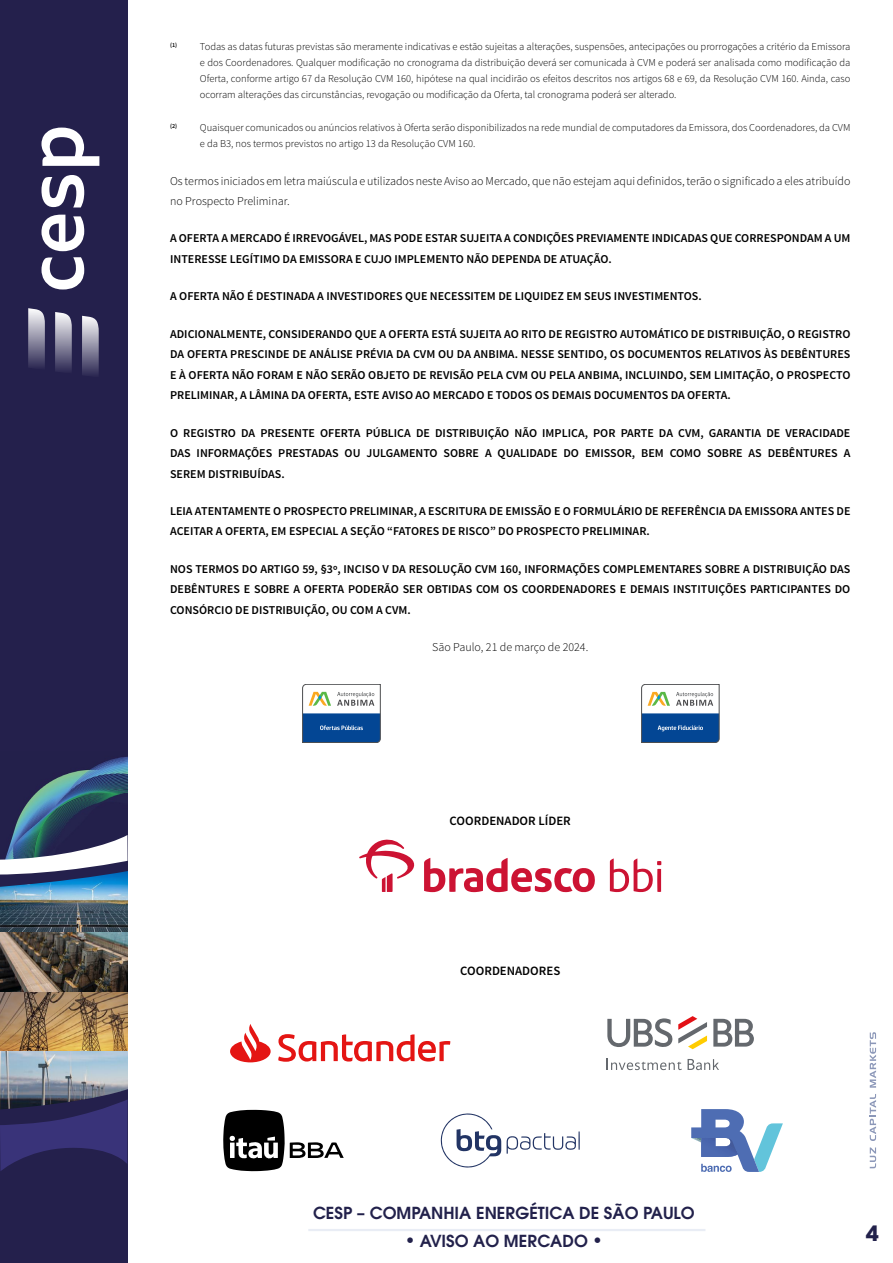
<style>
.page{position:relative;width:893px;height:1263px;background:#fff}
.page>*{position:absolute;margin:0;border:0;box-sizing:border-box;transform-origin:0 0}
.t1{font:700 21px "ITC Avant Garde Pro";color:#22214b}
.t2{font:600 16.5px "ITC Avant Garde Pro";color:#22214b}
.t3{font:600 12.75px "Source Sans Pro";color:#000}
.t4{font:600 12px/20.4px "Source Sans Pro";color:#000;text-align:justify}
.t5{font:300 12px/20.4px "Source Sans Pro";color:#000}
.t6{font:300 10.5px/15.9px "Source Sans Pro";color:#000;text-align:justify}
.s1{font-size:18px}
</style>
<div class="page">
<hr style="left:308px;top:1229px;width:397px;height:2px;background:#dde4f1">
<div style="left:0;top:0;width:128px;height:1263px;background:#24204c"></div>
<img style="left:13px;top:756px;width:114px;height:79px">
<img style="left:0;top:891px;width:127px;height:193px">
<img style="left:0;top:835px;width:127px;height:56px">
<svg style="left:0;top:1084px;width:128px;height:87px"></svg>
<svg style="left:41px;top:257px;width:43px;height:32px"></svg>
<svg style="left:41px;top:215px;width:43px;height:36px"></svg>
<svg style="left:41px;top:175px;width:43px;height:32px"></svg>
<svg style="left:41px;top:128px;width:58px;height:38px"></svg>
<svg style="left:28px;top:308px;width:17px;height:59px"></svg>
<svg style="left:55px;top:312px;width:17px;height:59px"></svg>
<svg style="left:82px;top:316px;width:17px;height:59px"></svg>
<svg style="left:302px;top:684px;width:78px;height:59px"></svg>
<svg style="left:641px;top:684px;width:78px;height:59px"></svg>
<svg style="left:424px;top:858px;width:171px;height:34px"></svg>
<svg style="left:359px;top:840px;width:56px;height:52px"></svg>
<svg style="left:610px;top:858px;width:51px;height:34px"></svg>
<svg style="left:230px;top:1024px;width:220px;height:38px"></svg>
<svg style="left:688px;top:1059px;width:31px;height:11px"></svg>
<svg style="left:607px;top:1059px;width:75px;height:11px"></svg>
<svg style="left:713px;top:1019px;width:41px;height:27px"></svg>
<svg style="left:607px;top:1016px;width:100px;height:33px"></svg>
<svg style="left:223px;top:1110px;width:121px;height:61px"></svg>
<svg style="left:441px;top:1113px;width:60px;height:54px"></svg>
<svg style="left:507px;top:1131px;width:73px;height:22px"></svg>
<svg style="left:691px;top:1109px;width:92px;height:63px"></svg>
<svg style="left:870px;top:1147px;width:6px;height:21px"></svg>
<svg style="left:870px;top:1094px;width:6px;height:47px"></svg>
<svg style="left:870px;top:1032px;width:6px;height:56px"></svg>
<p class="t6" style="left:200px;top:39px;width:652px;text-indent:-30px"><sup>(1)</sup> Todas as datas futuras previstas são meramente indicativas e estão sujeitas a alterações, suspensões, antecipações ou prorrogações a critério da Emissora e dos Coordenadores. Qualquer modificação no cronograma da distribuição deverá ser comunicada à CVM e poderá ser analisada como modificação da Oferta, conforme artigo 67 da Resolução CVM 160, hipótese na qual incidirão os efeitos descritos nos artigos 68 e 69, da Resolução CVM 160. Ainda, caso ocorram alterações das circunstâncias, revogação ou modificação da Oferta, tal cronograma poderá ser alterado.</p>
<p class="t6" style="left:200px;top:120px;width:652px;text-indent:-30px"><sup>(2)</sup> Quaisquer comunicados ou anúncios relativos à Oferta serão disponibilizados na rede mundial de computadores da Emissora, dos Coordenadores, da CVM e da B3, nos termos previstos no artigo 13 da Resolução CVM 160.</p>
<p class="t5" style="left:170px;top:170px;width:682px">Os termos iniciados em letra maiúscula e utilizados neste Aviso ao Mercado, que não estejam aqui definidos, terão o significado a eles atribuído no Prospecto Preliminar.</p>
<p class="t4" style="left:170px;top:229px;width:682px">A OFERTA A MERCADO É IRREVOGÁVEL, MAS PODE ESTAR SUJEITA A CONDIÇÕES PREVIAMENTE INDICADAS QUE CORRESPONDAM A UM<br>INTERESSE LEGÍTIMO DA EMISSORA E CUJO IMPLEMENTO NÃO DEPENDA DE ATUAÇÃO.</p>
<p class="t4" style="left:170px;top:287px;width:533px">A OFERTA NÃO É DESTINADA A INVESTIDORES QUE NECESSITEM DE LIQUIDEZ EM SEUS INVESTIMENTOS.</p>
<p class="t4" style="left:170px;top:324px;width:682px">ADICIONALMENTE, CONSIDERANDO QUE A OFERTA ESTÁ SUJEITA AO RITO DE REGISTRO AUTOMÁTICO DE DISTRIBUIÇÃO, O REGISTRO DA OFERTA PRESCINDE DE ANÁLISE PRÉVIA DA CVM OU DA ANBIMA. NESSE SENTIDO, OS DOCUMENTOS RELATIVOS ÀS DEBÊNTURES E À OFERTA NÃO FORAM E NÃO SERÃO OBJETO DE REVISÃO PELA CVM OU PELA ANBIMA, INCLUINDO, SEM LIMITAÇÃO, O PROSPECTO PRELIMINAR, A LÂMINA DA OFERTA, ESTE AVISO AO MERCADO E TODOS OS DEMAIS DOCUMENTOS DA OFERTA.</p>
<p class="t4" style="left:170px;top:423px;width:682px">O REGISTRO DA PRESENTE OFERTA PÚBLICA DE DISTRIBUIÇÃO NÃO IMPLICA, POR PARTE DA CVM, GARANTIA DE VERACIDADE DAS INFORMAÇÕES PRESTADAS OU JULGAMENTO SOBRE A QUALIDADE DO EMISSOR, BEM COMO SOBRE AS DEBÊNTURES A SEREM DISTRIBUÍDAS.</p>
<p class="t4" style="left:170px;top:501px;width:682px">LEIA ATENTAMENTE O PROSPECTO PRELIMINAR, A ESCRITURA DE EMISSÃO E O FORMULÁRIO DE REFERÊNCIA DA EMISSORA ANTES DE<br>ACEITAR A OFERTA, EM ESPECIAL A SEÇÃO “FATORES DE RISCO” DO PROSPECTO PRELIMINAR.</p>
<p class="t4" style="left:170px;top:559px;width:682px">NOS TERMOS DO ARTIGO 59, §3º, INCISO V DA RESOLUÇÃO CVM 160, INFORMAÇÕES COMPLEMENTARES SOBRE A DISTRIBUIÇÃO DAS DEBÊNTURES E SOBRE A OFERTA PODERÃO SER OBTIDAS COM OS COORDENADORES E DEMAIS INSTITUIÇÕES PARTICIPANTES DO CONSÓRCIO DE DISTRIBUIÇÃO, OU COM A CVM.</p>
<p class="t5" style="left:432px;top:637px;width:158px">São Paulo, 21 de março de 2024.</p>
<p class="t3" style="left:450px;top:813px;width:123px">COORDENADOR LÍDER</p>
<p class="t3" style="left:460px;top:962px;width:102px">COORDENADORES</p>
<h2 class="t2" style="left:313px;top:1202px;width:383px">CESP – COMPANHIA ENERGÉTICA DE SÃO PAULO</h2>
<h2 class="t2" style="left:405px;top:1230px;width:200px"><span class="s1">•</span> AVISO AO MERCADO <span class="s1">•</span></h2>
<h1 class="t1" style="left:866px;top:1219px;width:14px">4</h1>
</div>
